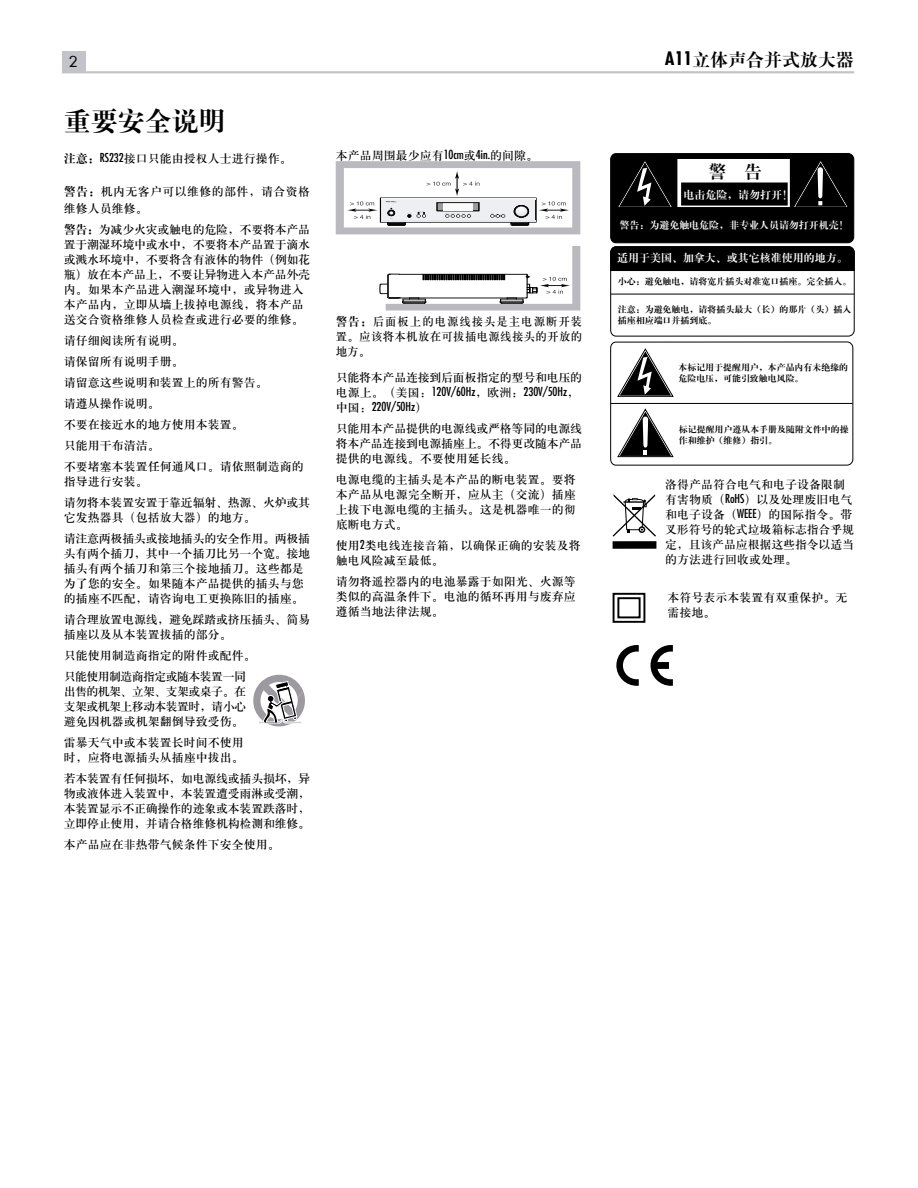
<style>
.page{position:relative;width:918px;height:1188px;background:#fff}
.page>*{position:absolute;margin:0;border:0;box-sizing:border-box;transform-origin:0 0}
.Heading_1{font:27px "H Ya 4 gj";color:#000}
.t1{font:18px "H Ya 4 gj";color:#000}
.t2{font:15px "Futura";color:#000}
.Caution_text{font:12px/15px "H Ya 3 gj";color:#000}
.Caution_text-2{font:12px/15px "H Ya 3 gj";letter-spacing:-.025em;color:#000}
.Caution_text-3{font:12px/15px "H Ya 3 gj";color:#000;text-align:justify;scale:.96 1}
.Body_Text{font:12px/16.5px "H Ya 3 gj";letter-spacing:.03em;color:#000}
.Body_Text-2{font:12px "H Ya 3 gj";color:#000}
.t3{font:10.95px "H Ya 4 gj";color:#fff}
.t4{font:9.9px "H Ya 4 gj";color:#fff}
.t5{font:9px/10.6px "H Ya 4 gj";color:#000}
.s1{font-family:"Futura";font-weight:700;font-stretch:condensed}
.s2{font-family:"H Ya 4 gj"}
.s3{font-family:"Futura";font-stretch:condensed}
.s4{font-family:"Futura Std";font-stretch:condensed}
</style>
<div class="page">
<div style="left:62px;top:51px;width:23px;height:21px;background:#c3c4ca"></div>
<hr style="left:62px;top:71px;width:792px;height:2px;background:#c3c4ca">
<div style="left:611px;top:153px;width:243px;height:90px;background:#000;border-radius:6px"></div>
<div style="left:610px;top:153px;width:244px;height:90px;border:1px solid #000;border-radius:6px"></div>
<div style="left:678px;top:160px;width:111px;height:46px;background:#fff"></div>
<div style="left:677px;top:159px;width:113px;height:48px;border:2px solid #fff"></div>
<div style="left:682px;top:183px;width:105px;height:22px;background:#000"></div>
<div style="left:681px;top:183px;width:107px;height:23px;border:2px solid #000"></div>
<svg style="left:618px;top:161px;width:54px;height:46px"></svg>
<svg style="left:793px;top:161px;width:55px;height:46px"></svg>
<svg style="left:616px;top:645px;width:56px;height:41px"></svg>
<svg style="left:380px;top:246px;width:200px;height:65px"></svg>
<div style="left:390px;top:275px;width:10px;height:21px;background:#fff"></div>
<svg style="left:336px;top:161px;width:244px;height:73px"></svg>
<svg style="left:612px;top:494px;width:45px;height:55px"></svg>
<svg style="left:253px;top:674px;width:52px;height:53px"></svg>
<svg style="left:617px;top:408px;width:57px;height:49px"></svg>
<svg style="left:617px;top:348px;width:57px;height:49px"></svg>
<div style="left:610px;top:341px;width:243px;height:125px;border:1px solid #000;border-radius:6px"></div>
<hr style="left:611px;top:403px;width:242px;height:1px;background:#000">
<div style="left:612px;top:248px;width:241px;height:22px;background:#000"></div>
<div style="left:610px;top:246px;width:245px;height:91px;border:1px solid #000;border-radius:6px"></div>
<hr style="left:611px;top:270px;width:243px;height:1px;background:#000">
<hr style="left:611px;top:294px;width:243px;height:1px;background:#000">
<div style="left:613px;top:593px;width:32px;height:30px;border:2px solid #000"></div>
<div style="left:617px;top:597px;width:24px;height:21px;border:2px solid #000"></div>
<p class="t2" style="left:69px;top:51px;width:11px">2</p>
<h2 class="t1" style="left:665px;top:50px;width:191px"><span class="s1">A11</span>立体声合并式放大器</h2>
<p class="Heading_1" style="left:64px;top:107px;width:163px">重要安全说明</p>
<p class="Body_Text-2" style="left:64px;top:152px;width:229px"><span class="s2">注意：</span><span class="s3">RS232</span>接口只能由授权人士进行操作。</p>
<p class="Body_Text" style="left:64px;top:183px;width:248px"><span class="s2">警告：</span>机内无客户可以维修的部件，请合资格维修人员维修。</p>
<p class="Caution_text-2" style="left:64px;top:221px;width:248px"><span class="s2">警告：</span>为减少火灾或触电的危险，不要将本产品置于潮湿环境中或水中，不要将本产品置于滴水或溅水环境中，不要将含有液体的物件（例如花瓶）放在本产品上，不要让异物进入本产品外壳内。如果本产品进入潮湿环境中，或异物进入本产品内，立即从墙上拔掉电源线，将本产品送交合资格维修人员检查或进行必要的维修。</p>
<p class="Caution_text" style="left:64px;top:332px;width:121px">请仔细阅读所有说明。</p>
<p class="Caution_text" style="left:64px;top:353px;width:121px">请保留所有说明手册。</p>
<p class="Caution_text" style="left:64px;top:374px;width:205px">请留意这些说明和装置上的所有警告。</p>
<p class="Caution_text" style="left:64px;top:395px;width:97px">请遵从操作说明。</p>
<p class="Caution_text" style="left:64px;top:416px;width:181px">不要在接近水的地方使用本装置。</p>
<p class="Caution_text" style="left:64px;top:437px;width:97px">只能用干布清洁。</p>
<p class="Caution_text" style="left:64px;top:458px;width:241px">不要堵塞本装置任何通风口。请依照制造商的指导进行安装。</p>
<p class="Caution_text-2" style="left:64px;top:494px;width:248px">请勿将本装置安置于靠近辐射、热源、火炉或其它发热器具（包括放大器）的地方。</p>
<p class="Caution_text" style="left:64px;top:530px;width:248px">请注意两极插头或接地插头的安全作用。两极插头有两个插刀，其中一个插刀比另一个宽。接地插头有两个插刀和第三个接地插刀。这些都是为了您的安全。如果随本产品提供的插头与您的插座不匹配，请咨询电工更换陈旧的插座。</p>
<p class="Caution_text-2" style="left:64px;top:611px;width:248px">请合理放置电源线，避免踩踏或挤压插头、简易插座以及从本装置拔插的部分。</p>
<p class="Caution_text" style="left:64px;top:647px;width:193px">只能使用制造商指定的附件或配件。</p>
<p class="Caution_text" style="left:64px;top:668px;width:184px;text-align:justify">只能使用制造商指定或随本装置一同出售的机架、立架、支架或桌子。在支架或机架上移动本装置时，请小心避免因机器或机架翻倒导致受伤。</p>
<p class="Caution_text" style="left:64px;top:734px;width:181px">雷暴天气中或本装置长时间不使用时，应将电源插头从插座中拔出。</p>
<p class="Caution_text" style="left:64px;top:770px;width:248px;text-align:justify">若本装置有任何损坏，如电源线或插头损坏，异物或液体进入装置中，本装置遭受雨淋或受潮，本装置显示不正确操作的迹象或本装置跌落时，立即停止使用，并请合格维修机构检测和维修。</p>
<p class="Caution_text" style="left:64px;top:836px;width:217px">本产品应在非热带气候条件下安全使用。</p>
<p class="Caution_text" style="left:336px;top:148px;width:204px">本产品周围最少应有<span class="s3">10cm</span>或<span class="s3">4in.</span>的间隙。</p>
<p class="Caution_text-3" style="left:336px;top:314px;width:258px"><span class="s2">警告：</span>后面板上的电源线接头是主电源断开装置。应该将本机放在可拔插电源线接头的开放的地方。</p>
<p class="Caution_text-2" style="left:336px;top:370px;width:248px">只能将本产品连接到后面板指定的型号和电压的电源上。（美国：<span class="s3">120V/60Hz</span>，欧洲：<span class="s3">230V/50Hz</span>，中国：<span class="s3">220V/50Hz</span>）</p>
<p class="Caution_text" style="left:336px;top:421px;width:248px;text-align:justify">只能用本产品提供的电源线或严格等同的电源线将本产品连接到电源插座上。不得更改随本产品提供的电源线。不要使用延长线。</p>
<p class="Caution_text" style="left:336px;top:472px;width:242px;text-align:justify">电源电缆的主插头是本产品的断电装置。要将本产品从电源完全断开，应从主（交流）插座上拔下电源电缆的主插头。这是机器唯一的彻底断电方式。</p>
<p class="Caution_text" style="left:336px;top:538px;width:246px">使用<span class="s4">2</span>类电线连接音箱，以确保正确的安装及将触电风险减至最低。</p>
<p class="Caution_text" style="left:336px;top:574px;width:242px;text-align:justify">请勿将遥控器内的电池暴露于如阳光、火源等类似的高温条件下。电池的循环再用与废弃应遵循当地法律法规。</p>
<p class="t1" style="left:708px;top:163px;width:55px">警 告</p>
<p class="t3" style="left:683px;top:189px;width:111px">电击危险，请勿打开！</p>
<p class="t4" style="left:620px;top:221px;width:231px">警告：为避免触电危险，非专业人员请勿打开机壳！</p>
<p class="t3" style="left:617px;top:252px;width:232px">适用于美国、加拿大、或其它核准使用的地方。</p>
<p class="t5" style="left:618px;top:276px;width:235px">小心：避免触电，请将宽片插头对准宽口插座。完全插入。</p>
<p class="t5" style="left:618px;top:304px;width:235px">注意：为避免触电，请将插头最大（长）的那片（头）插入插座相应端口并插到底。</p>
<p class="t5" style="left:678px;top:362px;width:171px">本标记用于提醒用户，本产品内有未绝缘的危险电压，可能引致触电风险。</p>
<p class="t5" style="left:679px;top:424px;width:171px">标记提醒用户遵从本手册及随附文件中的操作和维护（维修）指引。</p>
<p class="Caution_text" style="left:665px;top:477px;width:191px">洛得产品符合电气和电子设备限制有害物质（<span class="s3">RoHS</span>）以及处理废旧电气和电子设备（<span class="s3">WEEE</span>）的国际指令。带叉形符号的轮式垃圾箱标志指合乎规定，且该产品应根据这些指令以适当的方法进行回收或处理。</p>
<p class="Caution_text" style="left:668px;top:590px;width:182px">本符号表示本装置有双重保护。无需接地。</p>
</div>
